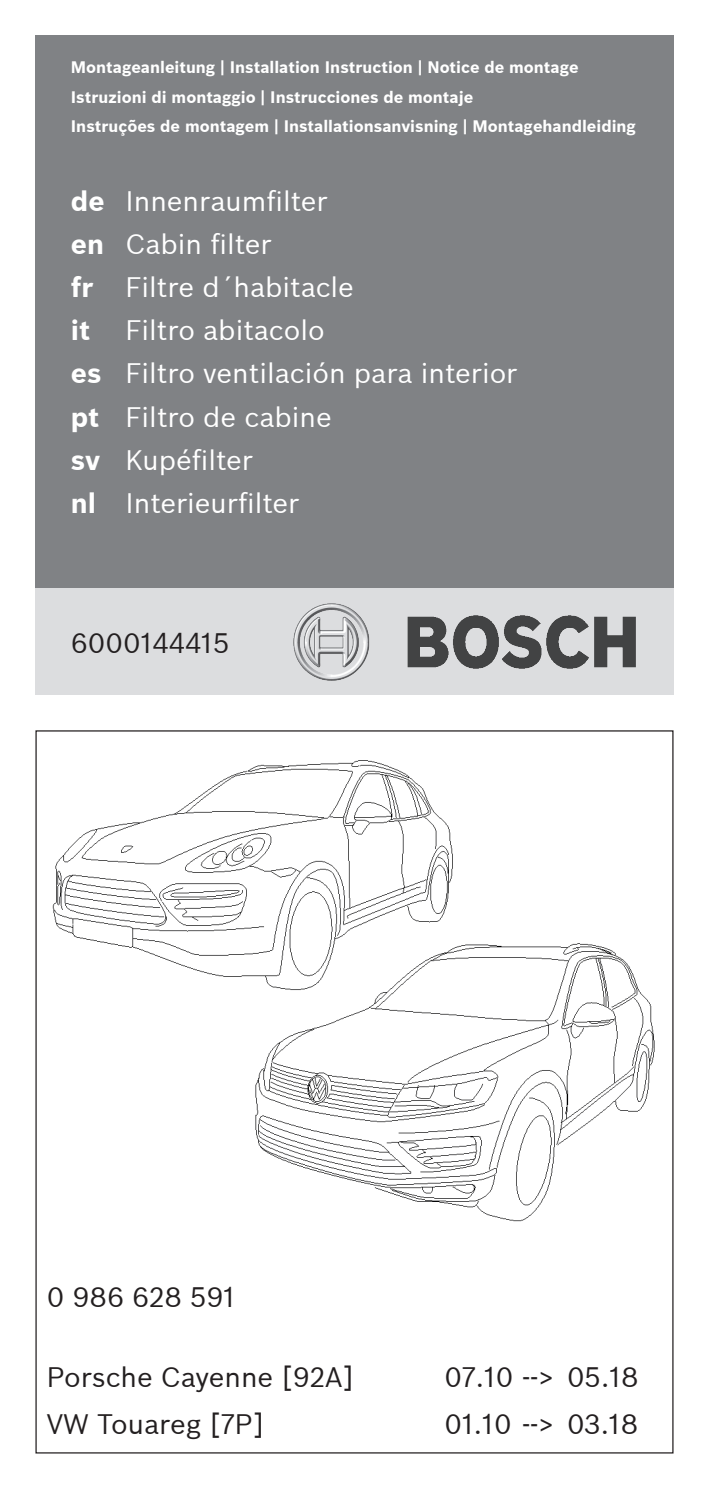
<style>
.page{position:relative;width:709px;height:1489px;background:#fff}
.page>*{position:absolute;margin:0;border:0;box-sizing:border-box;transform-origin:0 0}
.t1{font:27.5px/43px "Bosch Sans LF";color:#fff}
.t2{font:27.5px "Bosch Sans LF";color:#231f20}
.t3{font:700 16.25px/29.5px "Bosch Sans LF";color:#fff}
.s1{font-weight:700}
</style>
<div class="page">
<div style="left:35px;top:35px;width:638px;height:553px;background:#808285"></div>
<div style="left:35px;top:588px;width:638px;height:106px;background:#dcdddf"></div>
<img style="left:293px;top:603px;width:343px;height:78px">
<img style="left:52px;top:760px;width:401px;height:217px">
<img style="left:244px;top:940px;width:411px;height:282px">
<p class="t3" style="left:71px;top:53px;width:566px">Montageanleitung | Installation Instruction | Notice de montage<br>Istruzioni di montaggio | Instrucciones de montaje<br>Instruções de montagem | Installationsanvisning | Montagehandleiding</p>
<h1 class="t1" style="left:71px;top:180px;width:284px"><span class="s1">de</span> Innenraumfilter <span class="s1">en</span> Cabin filter<br><span class="s1">fr</span> Filtre d´habitacle <span class="s1">it</span></h1>
<h1 class="t1" style="left:71px;top:309px;width:448px;text-indent:55px">Filtro abitacolo<br><span class="s1">es</span> Filtro ventilación para interior <span class="s1">pt</span> Filtro de cabine<br><span class="s1">sv</span> Kupéfilter<br><span class="s1">nl</span> Interieurfilter</h1>
<h1 class="t2" style="left:71px;top:626px;width:160px">6000144415</h1>
<h1 class="t2" style="left:47px;top:1279px;width:190px">0 986 628 591</h1>
<h1 class="t2" style="left:47px;top:1359px;width:309px">Porsche Cayenne [92A]</h1>
<h1 class="t2" style="left:444px;top:1359px;width:196px">07.10 --&gt; 05.18</h1>
<h1 class="t2" style="left:47px;top:1407px;width:219px">VW Touareg [7P]</h1>
<h1 class="t2" style="left:444px;top:1407px;width:195px">01.10 --&gt; 03.18</h1>
</div>
